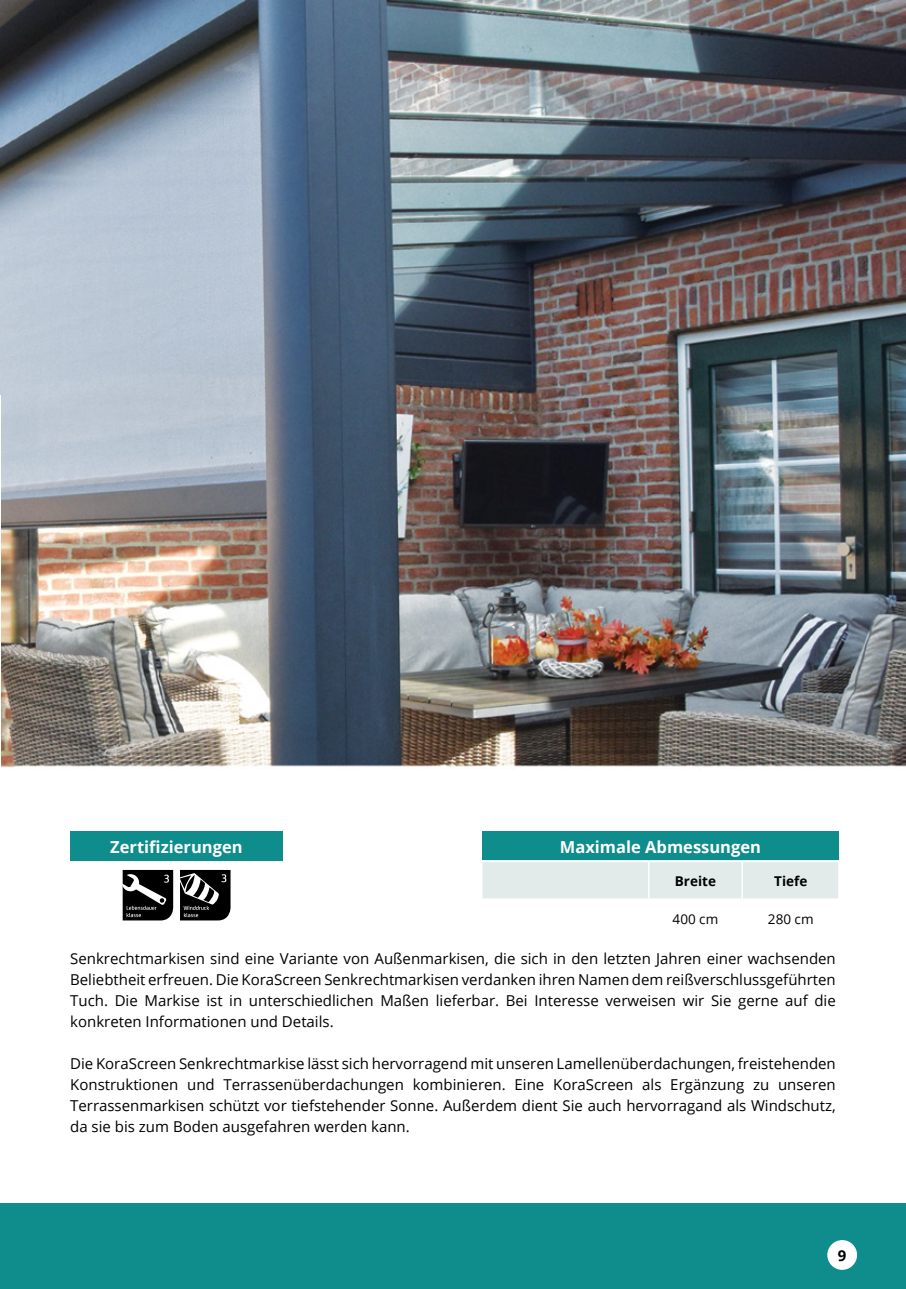
<style>
.page{position:relative;width:906px;height:1289px;background:#fff}
.page>*{position:absolute;margin:0;border:0;box-sizing:border-box;transform-origin:0 0}
.t1{font:700 16.5px "Open Sans";color:#fff}
.t2{font:15px/21px "Open Sans";color:#000;text-align:justify}
.t3{font:700 15px "Open Sans";color:#000}
.t4{font:700 13.5px "Open Sans";color:#000}
.t5{font:13.5px "Open Sans";color:#000}
</style>
<div class="page">
<img style="left:0;top:0;width:905px;height:921px">
<img style="left:0;top:395px;width:1px;height:526px">
<div style="left:0;top:1203px;width:906px;height:85px;background:#0e8d8c"></div>
<svg style="left:180px;top:870px;width:50px;height:50px;background:#323232"></svg>
<svg style="left:123px;top:870px;width:50px;height:50px;background:#2c2c2c"></svg>
<div style="left:70px;top:831px;width:213px;height:30px;background:#0e8d8c"></div>
<div style="left:482px;top:831px;width:356px;height:30px;background:#0e8d8c"></div>
<div style="left:482px;top:862px;width:356px;height:36px;background:#e2eaea"></div>
<hr style="left:648px;top:862px;width:1px;height:36px;background:#fff">
<hr style="left:741px;top:862px;width:2px;height:36px;background:#fff">
<hr style="left:480px;top:900px;width:2px;height:37px;background:#fff">
<hr style="left:648px;top:900px;width:1px;height:37px;background:#fff">
<hr style="left:741px;top:900px;width:2px;height:37px;background:#fff">
<hr style="left:838px;top:900px;width:2px;height:37px;background:#fff">
<hr style="left:480px;top:860px;width:168px;height:1px;background:#fff">
<hr style="left:481px;top:861px;width:167px;height:1px;background:#fff">
<hr style="left:480px;top:861px;width:1px;height:38px;background:#fff">
<hr style="left:481px;top:862px;width:1px;height:36px;background:#fff">
<hr style="left:648px;top:860px;width:94px;height:1px;background:#fff">
<hr style="left:648px;top:861px;width:94px;height:1px;background:#fff">
<hr style="left:742px;top:860px;width:98px;height:1px;background:#fff">
<hr style="left:742px;top:861px;width:97px;height:1px;background:#fff">
<hr style="left:838px;top:862px;width:1px;height:36px;background:#fff">
<hr style="left:839px;top:861px;width:1px;height:38px;background:#fff">
<hr style="left:481px;top:898px;width:167px;height:1px;background:#fff">
<hr style="left:480px;top:899px;width:168px;height:1px;background:#fff">
<hr style="left:648px;top:898px;width:94px;height:1px;background:#fff">
<hr style="left:648px;top:899px;width:94px;height:1px;background:#fff">
<hr style="left:742px;top:898px;width:97px;height:1px;background:#fff">
<hr style="left:742px;top:899px;width:98px;height:1px;background:#fff">
<div style="left:827px;top:1239px;width:30px;height:30px;background:#fff;border-radius:50%"></div>
<p class="t1" style="left:110px;top:835px;width:134px">Zertifizierungen</p>
<p class="t1" style="left:560px;top:835px;width:203px">Maximale Abmessungen</p>
<p class="t4" style="left:675px;top:871px;width:43px">Breite</p>
<p class="t4" style="left:774px;top:871px;width:35px">Tiefe</p>
<p class="t5" style="left:672px;top:909px;width:47px">400 cm</p>
<p class="t5" style="left:768px;top:909px;width:47px">280 cm</p>
<p class="t2" style="left:70px;top:948px;width:767px">Senkrechtmarkisen sind eine Variante von Außenmarkisen, die sich in den letzten Jahren einer wachsenden Beliebtheit erfreuen. Die KoraScreen Senkrechtmarkisen verdanken ihren Namen dem reißverschlussgeführten Tuch. Die Markise ist in unterschiedlichen Maßen lieferbar. Bei Interesse verweisen wir Sie gerne auf die konkreten Informationen und Details.</p>
<p class="t2" style="left:70px;top:1053px;width:767px">Die KoraScreen Senkrechtmarkise lässt sich hervorragend mit unseren Lamellenüberdachungen, freistehenden Konstruktionen und Terrassenüberdachungen kombinieren. Eine KoraScreen als Ergänzung zu unseren Terrassenmarkisen schützt vor tiefstehender Sonne. Außerdem dient Sie auch hervorragand als Windschutz, da sie bis zum Boden ausgefahren werden kann.</p>
<p class="t3" style="left:838px;top:1244px;width:10px">9</p>
</div>
